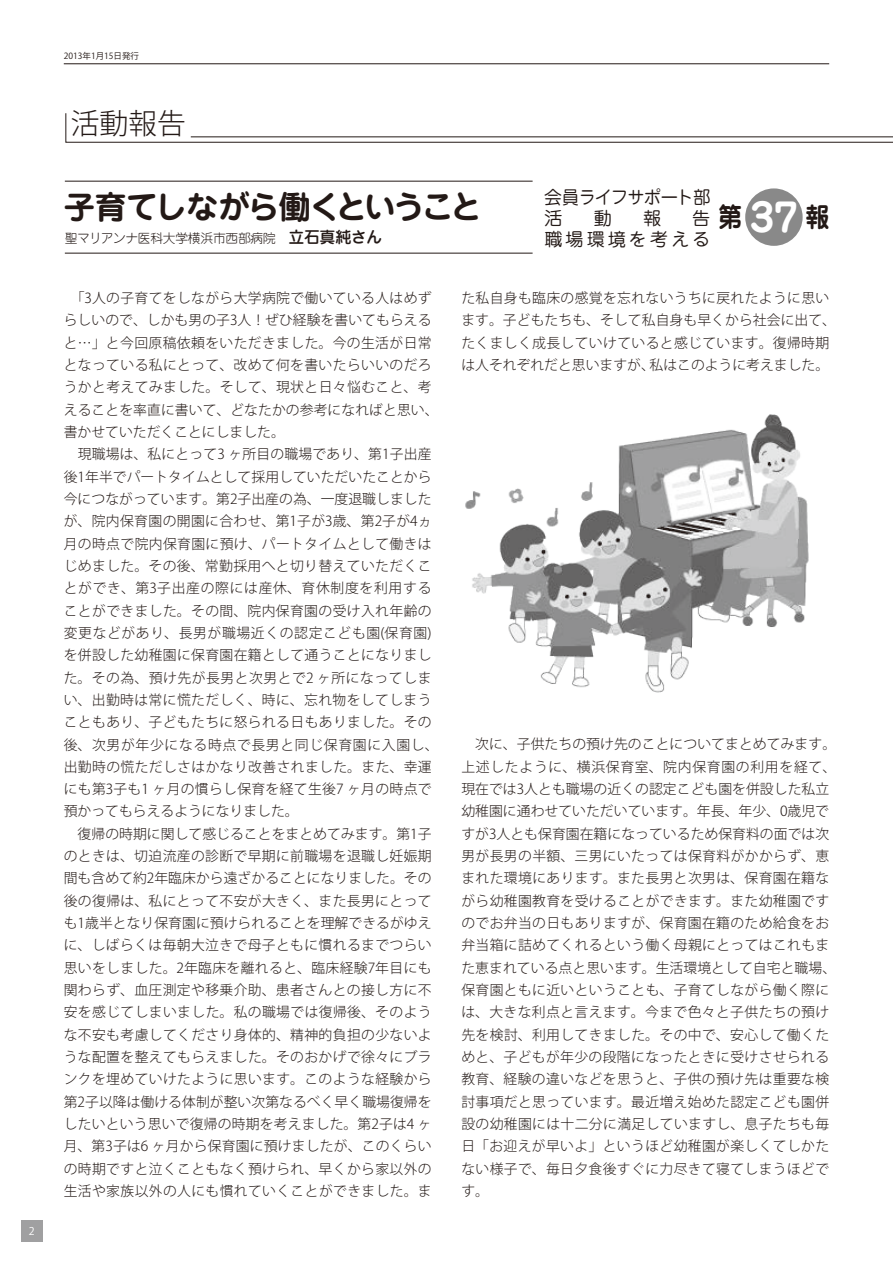
<style>
.page{position:relative;width:893px;height:1263px;background:#fff}
.page>*{position:absolute;margin:0;border:0;box-sizing:border-box;transform-origin:0 0}
.t1{font:700 31.95px "Jun 501 Pro";letter-spacing:-.06em;color:#231916}
.t2{font:300 28.65px "Koz Go Pro";color:#231916}
.t3{font:700 26.85px "Jun 501 Pro";color:#231916;scale:.89 1}
.t4{font:18px/21.3px "Jun 201 Pro";letter-spacing:-.05em;color:#231916;scale:.96 1}
.t5{font:18px/21.3px "Jun 201 Pro";letter-spacing:.17em;color:#231916;text-align:right}
.t6{font:18px "Jun 201 Pro";letter-spacing:-.01em;color:#231916}
.t7{font:300 13.8px/22.4px "Koz Go Pro";letter-spacing:.025em;color:#231916}
.t8{font:300 12.75px "Jun 101 Pro";letter-spacing:-.02em;color:#231916}
.t9{font:10.65px "Koz Go Pro";color:#fff}
.t10{font:8.55px "Koz Go Pro";color:#231916}
.s1{font-size:38.7px;color:#fff}
.s2{font-family:"Jun 34 Pro";font-weight:500;font-size:15.9px}
</style>
<div class="page">
<div style="left:21px;top:1220px;width:22px;height:22px;background:#a0a0a1"></div>
<hr style="left:64px;top:64px;width:765px;height:1px;background:#231916">
<svg style="left:65px;top:113px;width:828px;height:30px"></svg>
<div style="left:745px;top:188px;width:58px;height:58px;background:#898989;border-radius:50%"></div>
<hr style="left:65px;top:181px;width:468px;height:1px;background:#231916">
<hr style="left:65px;top:253px;width:468px;height:1px;background:#231916">
<img style="left:466px;top:415px;width:343px;height:277px">
<p class="t9" style="left:29px;top:1224px;width:7px">2</p>
<p class="t10" style="left:64px;top:51px;width:77px">2013年1月15日発行</p>
<h2 class="t2" style="left:71px;top:105px;width:116px">活動報告</h2>
<h3 class="t4" style="left:544px;top:184px;width:174px">会員ライフサポート部活</h3>
<h1 class="t1" style="left:63px;top:182px;width:420px">子育てしながら働くということ</h1>
<h3 class="t3" style="left:719px;top:196px;width:126px">第<span class="s1">37</span>報</h3>
<p class="t8" style="left:65px;top:228px;width:319px">聖マリアンナ医科大学横浜市西部病院　<span class="s2">立石真純さん</span></p>
<h3 class="t6" style="left:594px;top:204px;width:20px">動</h3>
<h3 class="t6" style="left:643px;top:204px;width:20px">報</h3>
<h3 class="t5" style="left:544px;top:206px;width:167px">告<br>職場環境を考える</h3>
<p class="t7" style="left:64px;top:287px;width:376px">　「3人の子育てをしながら大学病院で働いている人はめずらしいので、しかも男の子3人！ぜひ経験を書いてもらえると…」と今回原稿依頼をいただきました。今の生活が日常となっている私にとって、改めて何を書いたらいいのだろうかと考えてみました。そして、現状と日々悩むこと、考えることを率直に書いて、どなたかの参考になればと思い、書かせていただくことにしました。<br>　現職場は、私にとって3 ヶ所目の職場であり、第1子出産後1年半でパートタイムとして採用していただいたことから今につながっています。第2子出産の為、一度退職しましたが、院内保育園の開園に合わせ、第1子が3歳、第2子が4ヵ月の時点で院内保育園に預け、パートタイムとして働きはじめました。その後、常勤採用へと切り替えていただくことができ、第3子出産の際には産休、育休制度を利用することができました。その間、院内保育園の受け入れ年齢の変更などがあり、長男が職場近くの認定こども園(保育園)を併設した幼稚園に保育園在籍として通うことになりました。その為、預け先が長男と次男とで2 ヶ所になってしまい、出勤時は常に慌ただしく、時に、忘れ物をしてしまうこともあり、子どもたちに怒られる日もありました。その後、次男が年少になる時点で長男と同じ保育園に入園し、出勤時の慌ただしさはかなり改善されました。また、幸運にも第3子も1 ヶ月の慣らし保育を経て生後7 ヶ月の時点で預かってもらえるようになりました。<br>　復帰の時期に関して感じることをまとめてみます。第1子のときは、切迫流産の診断で早期に前職場を退職し妊娠期間も含めて約2年臨床から遠ざかることになりました。その後の復帰は、私にとって不安が大きく、また長男にとっても1歳半となり保育園に預けられることを理解できるがゆえに、しばらくは毎朝大泣きで母子ともに慣れるまでつらい思いをしました。2年臨床を離れると、臨床経験7年目にも関わらず、血圧測定や移乗介助、患者さんとの接し方に不安を感じてしまいました。私の職場では復帰後、そのような不安も考慮してくださり身体的、精神的負担の少ないような配置を整えてもらえました。そのおかげで徐々にブランクを埋めていけたように思います。このような経験から第2子以降は働ける体制が整い次第なるべく早く職場復帰をしたいという思いで復帰の時期を考えました。第2子は4 ヶ月、第3子は6 ヶ月から保育園に預けましたが、このくらいの時期ですと泣くこともなく預けられ、早くから家以外の生活や家族以外の人にも慣れていくことができました。ま</p>
<p class="t7" style="left:461px;top:287px;width:376px">た私自身も臨床の感覚を忘れないうちに戻れたように思います。子どもたちも、そして私自身も早くから社会に出て、たくましく成長していけていると感じています。復帰時期は人それぞれだと思いますが、私はこのように考えました。</p>
<p class="t7" style="left:461px;top:733px;width:376px">　次に、子供たちの預け先のことについてまとめてみます。上述したように、横浜保育室、院内保育園の利用を経て、現在では3人とも職場の近くの認定こども園を併設した私立幼稚園に通わせていただいています。年長、年少、0歳児ですが3人とも保育園在籍になっているため保育料の面では次男が長男の半額、三男にいたっては保育料がかからず、恵まれた環境にあります。また長男と次男は、保育園在籍ながら幼稚園教育を受けることができます。また幼稚園ですのでお弁当の日もありますが、保育園在籍のため給食をお弁当箱に詰めてくれるという働く母親にとってはこれもまた恵まれている点と思います。生活環境として自宅と職場、保育園ともに近いということも、子育てしながら働く際には、大きな利点と言えます。今まで色々と子供たちの預け先を検討、利用してきました。その中で、安心して働くためと、子どもが年少の段階になったときに受けさせられる教育、経験の違いなどを思うと、子供の預け先は重要な検討事項だと思っています。最近増え始めた認定こども園併設の幼稚園には十二分に満足していますし、息子たちも毎日「お迎えが早いよ」というほど幼稚園が楽しくてしかたない様子で、毎日夕食後すぐに力尽きて寝てしまうほどです。</p>
</div>
